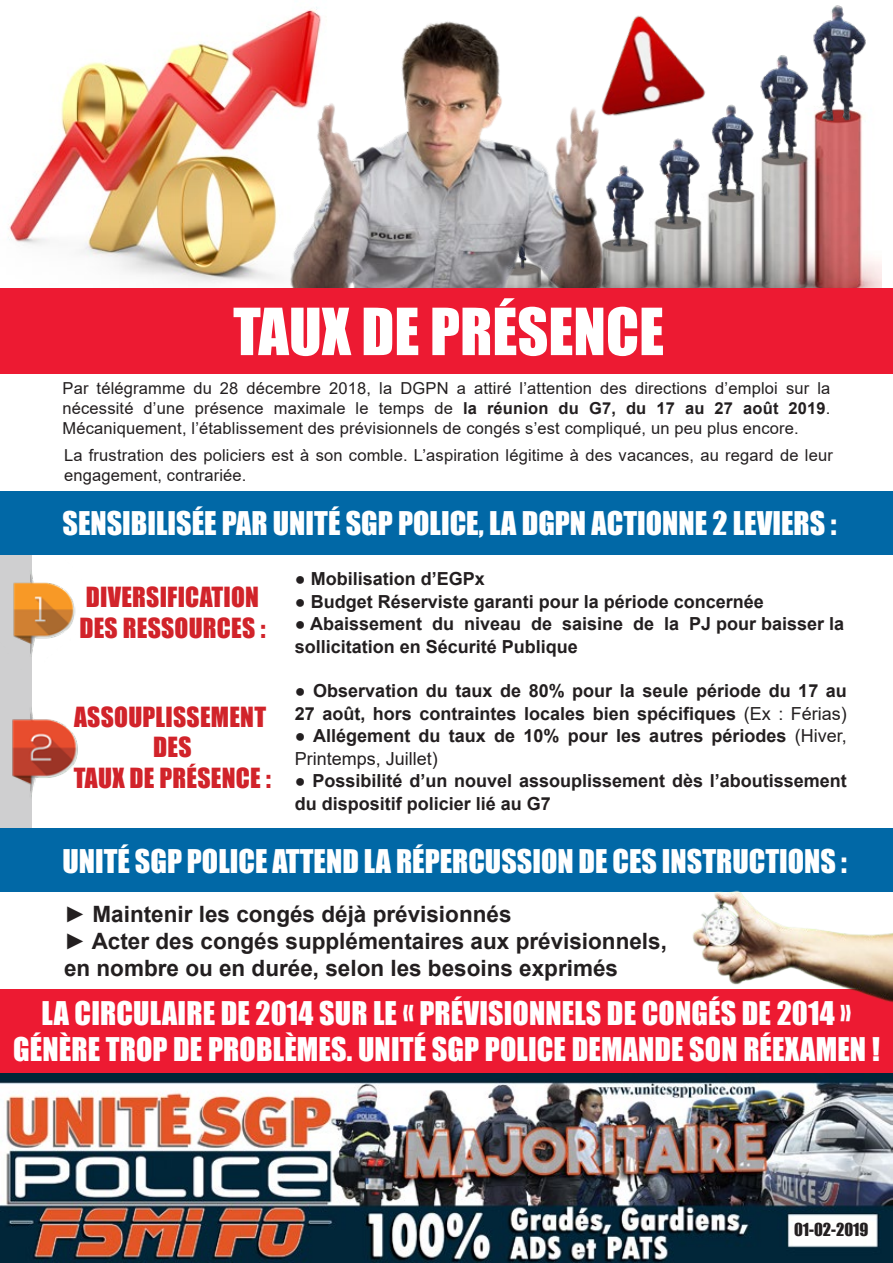
<style>
.page{position:relative;width:893px;height:1263px;background:#fff}
.page>*{position:absolute;margin:0;border:0;box-sizing:border-box;transform-origin:0 0}
.t1{font:60px "Impact";color:#fff}
.t2{font:30px "Impact";letter-spacing:.005em;color:#fff}
.t3{font:25.5px "Impact";letter-spacing:.01em;color:#d1232a}
.t4{font:700 22.5px/27px "Arial";color:#231f20}
.t5{font:700 18px/22.5px "Arial";color:#231f20}
.t6{font:18px "Arial";color:#231f20}
.t7{font:16.5px/19.8px "Arial";letter-spacing:.01em;color:#231f20}
.t8{font:16.5px "Impact";color:#231f20}
.s1{font-weight:700}
.s2{font-weight:400}
.s3{font-family:"Impact";font-weight:400}
</style>
<div class="page">
<div style="left:0;top:523px;width:31px;height:317px;background:#cfcfd0"></div>
<img style="left:619px;top:122px;width:262px;height:167px">
<div style="left:0;top:989px;width:893px;height:84px;background:#ed1a32"></div>
<div style="left:0;top:491px;width:893px;height:63px;background:#0168a6"></div>
<img style="left:619px;top:15px;width:88px;height:113px">
<img style="left:0;top:1074px;width:893px;height:188px">
<img style="left:0;top:7px;width:318px;height:282px">
<img style="left:813px;top:5px;width:53px;height:117px">
<img style="left:756px;top:55px;width:54px;height:105px">
<img style="left:707px;top:104px;width:49px;height:94px">
<img style="left:656px;top:136px;width:46px;height:90px">
<img style="left:619px;top:164px;width:26px;height:83px">
<img style="left:274px;top:14px;width:345px;height:275px">
<div style="left:0;top:289px;width:893px;height:85px;background:#ed1a32"></div>
<div style="left:0;top:829px;width:893px;height:63px;background:#0168a6"></div>
<img style="left:692px;top:890px;width:201px;height:112px">
<img style="left:0;top:554px;width:87px;height:115px">
<img style="left:12px;top:690px;width:66px;height:114px">
<p class="t1" style="left:233px;top:285px;width:432px">TAUX DE PRÉSENCE</p>
<p class="t7" style="left:63px;top:378px;width:769px">Par télégramme du 28 décembre 2018, la DGPN a attiré l’attention des directions d’emploi sur la</p>
<p class="t7" style="left:63px;top:398px;width:769px">nécessité d’une présence maximale le temps de <span class="s1">la réunion du G7, du 17 au 27 août 2019</span>.</p>
<p class="t7" style="left:63px;top:418px;width:738px">Mécaniquement, l’établissement des prévisionnels de congés s’est compliqué, un peu plus encore.</p>
<p class="t7" style="left:64px;top:446px;width:770px">La frustration des policiers est à son comble. L’aspiration légitime à des vacances, au regard de leur engagement, contrariée.</p>
<p class="t2" style="left:63px;top:500px;width:775px">SENSIBILISÉE PAR UNITÉ SGP POLICE, LA DGPN ACTIONNE 2 LEVIERS :</p>
<p class="t3" style="left:86px;top:577px;width:175px">DIVERSIFICATION</p>
<p class="t3" style="left:79px;top:608px;width:188px">DES RESSOURCES :</p>
<p class="t5" style="left:295px;top:568px;width:191px"><span class="s2">●</span> Mobilisation d’EGPx</p>
<p class="t5" style="left:295px;top:590px;width:471px"><span class="s2">●</span> Budget Réserviste garanti pour la période concernée</p>
<p class="t5" style="left:295px;top:613px;width:551px"><span class="s2">●</span> Abaissement du niveau de saisine de la PJ pour baisser la sollicitation en Sécurité Publique</p>
<p class="t5" style="left:295px;top:680px;width:554px"><span class="s2">●</span> Observation du taux de 80% pour la seule période du 17 au<br>27 août, hors contraintes locales bien spécifiques <span class="s2">(Ex : Férias)</span></p>
<p class="t5" style="left:295px;top:725px;width:554px"><span class="s2">●</span> Allégement du taux de 10% pour les autres périodes <span class="s2">(Hiver,</span></p>
<p class="t6" style="left:295px;top:746px;width:145px">Printemps, Juillet)</p>
<p class="t5" style="left:295px;top:770px;width:554px"><span class="s2">●</span> Possibilité d’un nouvel assouplissement dès l’aboutissement du dispositif policier lié au G7</p>
<p class="t2" style="left:63px;top:837px;width:786px">UNITÉ SGP POLICE ATTEND LA RÉPERCUSSION DE CES INSTRUCTIONS :</p>
<p class="t4" style="left:64px;top:901px;width:449px"><span class="s3">►</span> Maintenir les congés déjà prévisionnés</p>
<p class="t4" style="left:64px;top:928px;width:604px"><span class="s3">►</span> Acter des congés supplémentaires aux prévisionnels, en nombre ou en durée, selon les besoins exprimés</p>
<p class="t3" style="left:74px;top:697px;width:194px">ASSOUPLISSEMENT</p>
<p class="t3" style="left:153px;top:727px;width:40px">DES</p>
<p class="t3" style="left:74px;top:758px;width:199px">TAUX DE PRÉSENCE :</p>
<p class="t2" style="left:42px;top:990px;width:811px">LA CIRCULAIRE DE 2014 SUR LE « PRÉVISIONNELS DE CONGÉS DE 2014 »</p>
<p class="t2" style="left:13px;top:1026px;width:868px">GÉNÈRE TROP DE PROBLÈMES. UNITÉ SGP POLICE DEMANDE SON RÉEXAMEN !</p>
<p class="t8" style="left:794px;top:1217px;width:76px">01-02-2019</p>
</div>
